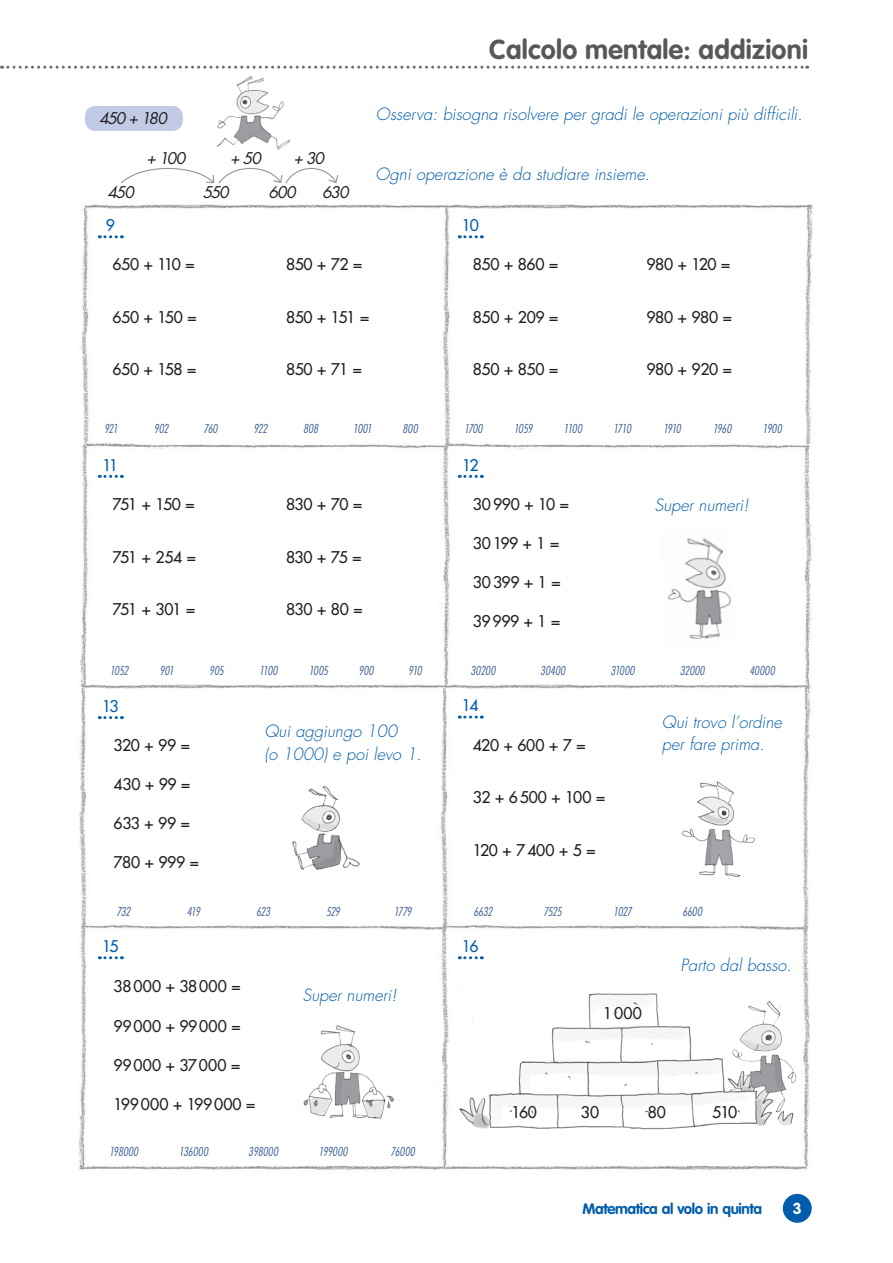
<style>
.page{position:relative;width:893px;height:1263px;background:#fff}
.page>*{position:absolute;margin:0;border:0;box-sizing:border-box;transform-origin:0 0}
.t1{font:700 27px "VAG Rounded Std";letter-spacing:.01em;color:#57585a}
.t2{font:italic 300 16.5px/22.5px "Futura Std";color:#015dab}
.t3{font:500 15.75px "Futura Std";letter-spacing:-.015em;color:#231f20}
.t4{font:500 15.75px "Futura Std";letter-spacing:.01em;color:#231f20}
.t5{font:italic 15.75px "Futura Std";letter-spacing:-.08em;color:#231f20}
.t6{font:500 15.75px "Futura Std";letter-spacing:-.095em;color:#015dab}
.t7{font:700 15.75px "VAG Rounded Std";color:#fff}
.t8{font:700 15px "VAG Rounded Std";letter-spacing:-.025em;color:#015dab}
.t9{font:italic 300 condensed 12px "Futura Std";letter-spacing:-.02em;color:#3b5e92}
</style>
<div class="page">
<div style="left:783px;top:1194px;width:29px;height:29px;background:#015dab;border-radius:50%"></div>
<img style="left:79px;top:204px;width:735px;height:966px">
<div style="left:522px;top:38px;width:5px;height:22px;border:1px solid #fff;border-radius:2px"></div>
<div style="left:557px;top:38px;width:4px;height:22px;border:1px solid #fff;border-radius:2px"></div>
<div style="left:663px;top:38px;width:5px;height:22px;border:1px solid #fff;border-radius:2px"></div>
<svg style="left:99px;top:218px;width:23px;height:20px"></svg>
<svg style="left:99px;top:458px;width:23px;height:20px"></svg>
<svg style="left:99px;top:699px;width:23px;height:20px"></svg>
<svg style="left:99px;top:939px;width:23px;height:20px"></svg>
<svg style="left:459px;top:218px;width:23px;height:20px"></svg>
<svg style="left:459px;top:458px;width:23px;height:20px"></svg>
<svg style="left:459px;top:696px;width:23px;height:22px"></svg>
<svg style="left:459px;top:939px;width:23px;height:20px"></svg>
<svg style="left:0;top:66px;width:808px;height:3px"></svg>
<img style="left:458px;top:979px;width:338px;height:158px">
<img style="left:214px;top:76px;width:76px;height:74px">
<img style="left:286px;top:785px;width:75px;height:90px">
<img style="left:718px;top:994px;width:81px;height:120px">
<img style="left:302px;top:1018px;width:97px;height:105px">
<img style="left:658px;top:527px;width:78px;height:121px">
<img style="left:680px;top:778px;width:77px;height:102px">
<svg style="left:121px;top:167px;width:218px;height:17px"></svg>
<div style="left:85px;top:106px;width:98px;height:25px;background:#c1cbe6;border-radius:10px"></div>
<h1 class="t1" style="left:489px;top:34px;width:320px">Calcolo mentale: addizioni</h1>
<p class="t5" style="left:99px;top:108px;width:70px">450 + 180</p>
<p class="t2" style="left:376px;top:103px;width:428px">Osserva: bisogna risolvere per gradi le operazioni più difficili.</p>
<p class="t5" style="left:146px;top:148px;width:41px">+ 100</p>
<p class="t5" style="left:230px;top:148px;width:32px">+ 50</p>
<p class="t5" style="left:293px;top:148px;width:32px">+ 30</p>
<p class="t5" style="left:107px;top:182px;width:28px">450</p>
<p class="t5" style="left:203px;top:182px;width:28px">550</p>
<p class="t5" style="left:269px;top:182px;width:29px">600</p>
<p class="t5" style="left:322px;top:182px;width:28px">630</p>
<p class="t2" style="left:376px;top:163px;width:276px">Ogni operazione è da studiare insieme.</p>
<p class="t6" style="left:106px;top:215px;width:11px">9</p>
<p class="t6" style="left:462px;top:215px;width:19px">10</p>
<p class="t3" style="left:112px;top:255px;width:84px">650 + 110 =</p>
<p class="t3" style="left:286px;top:255px;width:78px">850 + 72 =</p>
<p class="t3" style="left:473px;top:255px;width:87px">850 + 860 =</p>
<p class="t3" style="left:646px;top:255px;width:85px">980 + 120 =</p>
<p class="t3" style="left:112px;top:307px;width:86px">650 + 150 =</p>
<p class="t3" style="left:112px;top:360px;width:85px">650 + 158 =</p>
<p class="t3" style="left:286px;top:307px;width:85px">850 + 151 =</p>
<p class="t3" style="left:286px;top:360px;width:78px">850 + 71 =</p>
<p class="t3" style="left:473px;top:307px;width:87px">850 + 209 =</p>
<p class="t3" style="left:473px;top:360px;width:87px">850 + 850 =</p>
<p class="t3" style="left:646px;top:307px;width:87px">980 + 980 =</p>
<p class="t3" style="left:646px;top:360px;width:87px">980 + 920 =</p>
<p class="t9" style="left:104px;top:421px;width:15px">921</p>
<p class="t9" style="left:154px;top:421px;width:16px">902</p>
<p class="t9" style="left:204px;top:421px;width:16px">760</p>
<p class="t9" style="left:253px;top:421px;width:16px">922</p>
<p class="t9" style="left:303px;top:421px;width:17px">808</p>
<p class="t9" style="left:353px;top:421px;width:21px">1001</p>
<p class="t9" style="left:403px;top:421px;width:17px">800</p>
<p class="t9" style="left:464px;top:421px;width:20px">1700</p>
<p class="t9" style="left:514px;top:421px;width:20px">1059</p>
<p class="t9" style="left:563px;top:421px;width:20px">1100</p>
<p class="t9" style="left:613px;top:421px;width:19px">1710</p>
<p class="t9" style="left:663px;top:421px;width:19px">1910</p>
<p class="t9" style="left:713px;top:421px;width:20px">1960</p>
<p class="t9" style="left:762px;top:421px;width:21px">1900</p>
<p class="t6" style="left:102px;top:455px;width:17px">11</p>
<p class="t3" style="left:112px;top:494px;width:84px">751 + 150 =</p>
<p class="t3" style="left:112px;top:547px;width:85px">751 + 254 =</p>
<p class="t3" style="left:112px;top:599px;width:84px">751 + 301 =</p>
<p class="t3" style="left:286px;top:494px;width:78px">830 + 70 =</p>
<p class="t3" style="left:286px;top:547px;width:77px">830 + 75 =</p>
<p class="t3" style="left:286px;top:599px;width:78px">830 + 80 =</p>
<p class="t9" style="left:110px;top:663px;width:20px">1052</p>
<p class="t9" style="left:160px;top:663px;width:16px">901</p>
<p class="t9" style="left:209px;top:663px;width:16px">905</p>
<p class="t9" style="left:259px;top:663px;width:20px">1100</p>
<p class="t9" style="left:309px;top:663px;width:21px">1005</p>
<p class="t9" style="left:358px;top:663px;width:16px">900</p>
<p class="t9" style="left:408px;top:663px;width:15px">910</p>
<p class="t6" style="left:102px;top:696px;width:18px">13</p>
<p class="t6" style="left:462px;top:455px;width:18px">12</p>
<p class="t3" style="left:473px;top:494px;width:97px">30990 + 10 =</p>
<p class="t3" style="left:473px;top:533px;width:88px">30199 + 1 =</p>
<p class="t3" style="left:473px;top:572px;width:89px">30399 + 1 =</p>
<p class="t3" style="left:473px;top:611px;width:89px">39999 + 1 =</p>
<p class="t2" style="left:654px;top:494px;width:96px">Super numeri!</p>
<p class="t9" style="left:471px;top:663px;width:26px">30200</p>
<p class="t9" style="left:540px;top:663px;width:26px">30400</p>
<p class="t9" style="left:610px;top:663px;width:26px">31000</p>
<p class="t9" style="left:680px;top:663px;width:26px">32000</p>
<p class="t9" style="left:749px;top:663px;width:27px">40000</p>
<p class="t6" style="left:462px;top:696px;width:18px">14</p>
<p class="t3" style="left:114px;top:735px;width:78px">320 + 99 =</p>
<p class="t3" style="left:114px;top:774px;width:78px">430 + 99 =</p>
<p class="t3" style="left:114px;top:813px;width:78px">633 + 99 =</p>
<p class="t3" style="left:114px;top:852px;width:87px">780 + 999 =</p>
<p class="t2" style="left:264px;top:721px;width:159px">Qui aggiungo 100<br>(o 1000) e poi levo 1.</p>
<p class="t2" style="left:662px;top:711px;width:121px">Qui trovo l’ordine per fare prima.</p>
<p class="t3" style="left:473px;top:735px;width:114px">420 + 600 + 7 =</p>
<p class="t3" style="left:473px;top:788px;width:134px">32 + 6500 + 100 =</p>
<p class="t3" style="left:473px;top:840px;width:124px">120 + 7400 + 5 =</p>
<p class="t9" style="left:117px;top:904px;width:15px">732</p>
<p class="t9" style="left:187px;top:904px;width:15px">419</p>
<p class="t9" style="left:256px;top:904px;width:16px">623</p>
<p class="t9" style="left:326px;top:904px;width:15px">529</p>
<p class="t9" style="left:394px;top:904px;width:19px">1779</p>
<p class="t9" style="left:473px;top:904px;width:20px">6632</p>
<p class="t9" style="left:544px;top:904px;width:20px">7525</p>
<p class="t9" style="left:613px;top:904px;width:20px">1027</p>
<p class="t9" style="left:682px;top:904px;width:21px">6600</p>
<p class="t6" style="left:102px;top:936px;width:18px">15</p>
<p class="t4" style="left:114px;top:977px;width:128px">38000 + 38000 =</p>
<p class="t4" style="left:114px;top:1016px;width:128px">99000 + 99000 =</p>
<p class="t4" style="left:114px;top:1055px;width:128px">99000 + 37000 =</p>
<p class="t4" style="left:114px;top:1094px;width:143px">199000 + 199000 =</p>
<p class="t2" style="left:302px;top:985px;width:96px">Super numeri!</p>
<p class="t9" style="left:109px;top:1144px;width:31px">198000</p>
<p class="t9" style="left:179px;top:1144px;width:31px">136000</p>
<p class="t9" style="left:248px;top:1144px;width:31px">398000</p>
<p class="t9" style="left:318px;top:1144px;width:30px">199000</p>
<p class="t9" style="left:391px;top:1144px;width:26px">76000</p>
<p class="t6" style="left:462px;top:936px;width:18px">16</p>
<p class="t3" style="left:603px;top:1003px;width:40px">1000</p>
<p class="t2" style="left:680px;top:954px;width:113px">Parto dal basso.</p>
<p class="t3" style="left:511px;top:1102px;width:27px">160</p>
<p class="t3" style="left:581px;top:1102px;width:20px">30</p>
<p class="t3" style="left:648px;top:1102px;width:20px">80</p>
<p class="t3" style="left:712px;top:1102px;width:27px">510</p>
<p class="t8" style="left:583px;top:1200px;width:181px">Matematica al volo in quinta</p>
<p class="t7" style="left:793px;top:1199px;width:10px">3</p>
</div>
